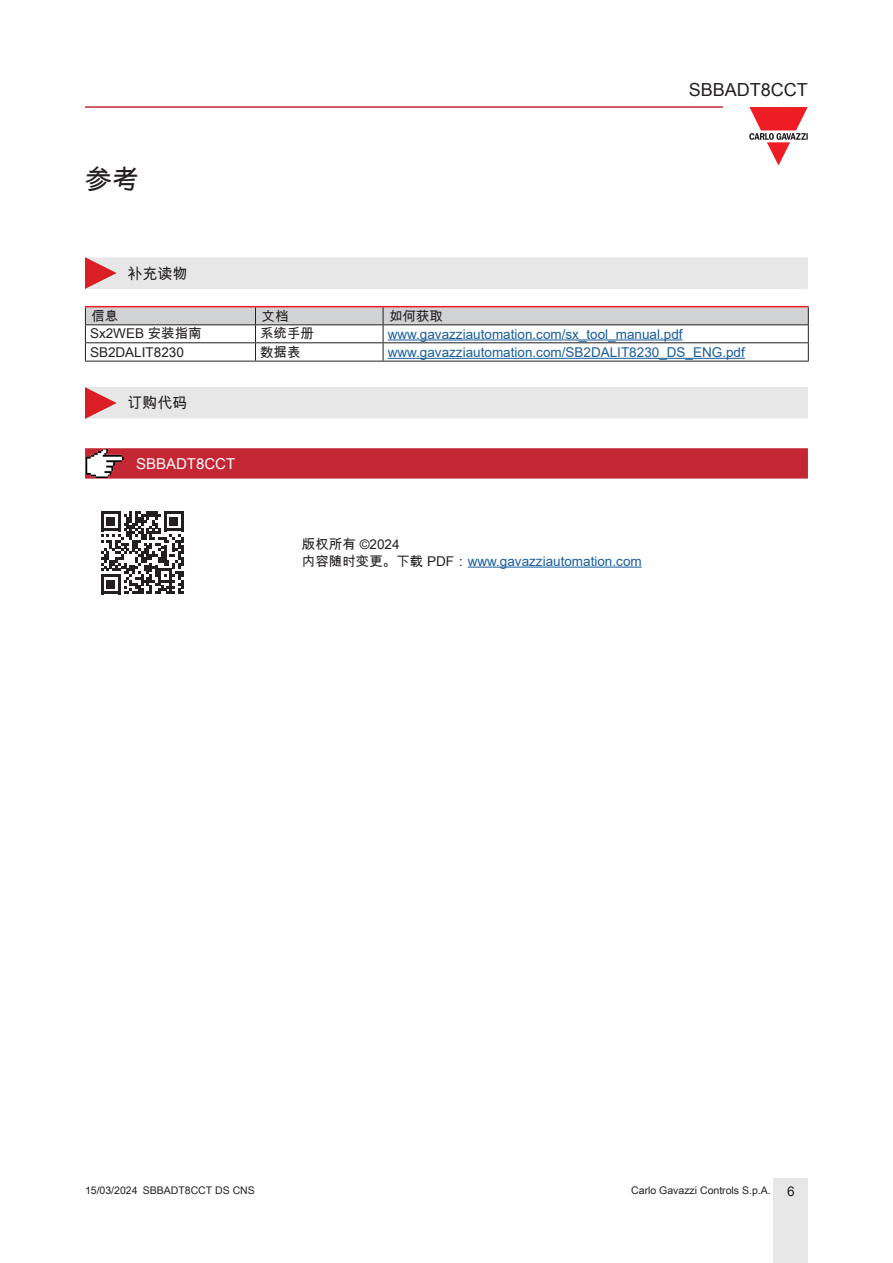
<style>
.page{position:relative;width:893px;height:1263px;background:#fff}
.page>*{position:absolute;margin:0;border:0;box-sizing:border-box;transform-origin:0 0}
.Titolo01{font:27px "Arial Unicode MS";color:#231f20}
.t1{font:18px "Arial Unicode MS";color:#231f20}
.Titolo04{font:15px "Arial Unicode MS";color:#fff}
.Titolo03{font:15px "Arial Unicode MS";color:#231f20}
.TestoTabellaSx{font:13.5px "Arial";color:#175d9e}
.TestoTabellaSx-2{font:13.5px "Arial Unicode MS";color:#231f20}
.TitoloTabellaSx{font:13.5px "Arial Unicode MS";color:#231f20}
.t2{font:10.5px "Arial Unicode MS";color:#231f20}
.s1{font-family:"Arial Unicode MS";color:#231f20}
.s2{font-size:13.5px}
</style>
<div class="page">
<hr style="left:85px;top:106px;width:638px;height:2px;background:#c42633">
<div style="left:774px;top:1178px;width:34px;height:85px;background:#e7e7e8"></div>
<svg style="left:749px;top:107px;width:59px;height:59px"></svg>
<div style="left:116px;top:257px;width:692px;height:32px;background:#e7e7e8"></div>
<img style="left:85px;top:257px;width:31px;height:32px">
<hr style="left:85px;top:306px;width:170px;height:1px;background:#ee1d23">
<hr style="left:255px;top:306px;width:128px;height:1px;background:#ee1d23">
<hr style="left:383px;top:306px;width:426px;height:1px;background:#ee1d23">
<svg style="left:85px;top:307px;width:724px;height:54px"></svg>
<hr style="left:85px;top:361px;width:170px;height:1px;background:#231f20">
<hr style="left:255px;top:361px;width:128px;height:1px;background:#231f20">
<hr style="left:383px;top:361px;width:426px;height:1px;background:#231f20">
<hr style="left:388px;top:339px;width:295px;height:1px;background:#175d9e">
<hr style="left:388px;top:358px;width:357px;height:1px;background:#175d9e">
<div style="left:116px;top:387px;width:692px;height:31px;background:#e7e7e8"></div>
<img style="left:85px;top:387px;width:31px;height:31px">
<svg style="left:85px;top:448px;width:723px;height:31px;background:#c42a37"></svg>
<img style="left:86px;top:450px;width:37px;height:27px">
<svg style="left:101px;top:511px;width:83px;height:83px"></svg>
<hr style="left:468px;top:567px;width:174px;height:1px;background:#175d9e">
<p class="Titolo01" style="left:85px;top:160px;width:55px">参考</p>
<p class="Titolo03" style="left:128px;top:262px;width:61px">补充读物</p>
<h2 class="t1" style="left:689px;top:77px;width:121px">SBBADT8CCT</h2>
<p class="TitoloTabellaSx" style="left:91px;top:306px;width:28px">信息</p>
<p class="TitoloTabellaSx" style="left:261px;top:306px;width:28px">文档</p>
<p class="TitoloTabellaSx" style="left:389px;top:306px;width:55px">如何获取</p>
<p class="TestoTabellaSx-2" style="left:90px;top:324px;width:113px">Sx2WEB 安装指南</p>
<p class="TestoTabellaSx-2" style="left:260px;top:324px;width:55px">系统手册</p>
<p class="TestoTabellaSx" style="left:388px;top:324px;width:296px">www.gavazziautomation.com/sx_tool_manual.pdf</p>
<p class="TestoTabellaSx-2" style="left:90px;top:342px;width:95px">SB2DALIT8230</p>
<p class="TestoTabellaSx-2" style="left:260px;top:342px;width:42px">数据表</p>
<p class="TestoTabellaSx" style="left:388px;top:343px;width:359px">www.gavazziautomation.com/SB2DALIT8230_DS_ENG.pdf</p>
<p class="Titolo03" style="left:128px;top:392px;width:61px">订购代码</p>
<p class="Titolo04" style="left:136px;top:453px;width:101px">SBBADT8CCT</p>
<p class="TestoTabellaSx-2" style="left:302px;top:535px;width:99px">版权所有 ©2024</p>
<p class="TestoTabellaSx" style="left:302px;top:552px;width:341px"><span class="s1">内容随时变更。下载 PDF：</span>www.gavazziautomation.com</p>
<p class="t2" style="left:85px;top:1183px;width:171px">15/03/2024 SBBADT8CCT DS CNS</p>
<p class="t2" style="left:631px;top:1183px;width:165px">Carlo Gavazzi Controls S.p.A. <span class="s2">6</span></p>
</div>
